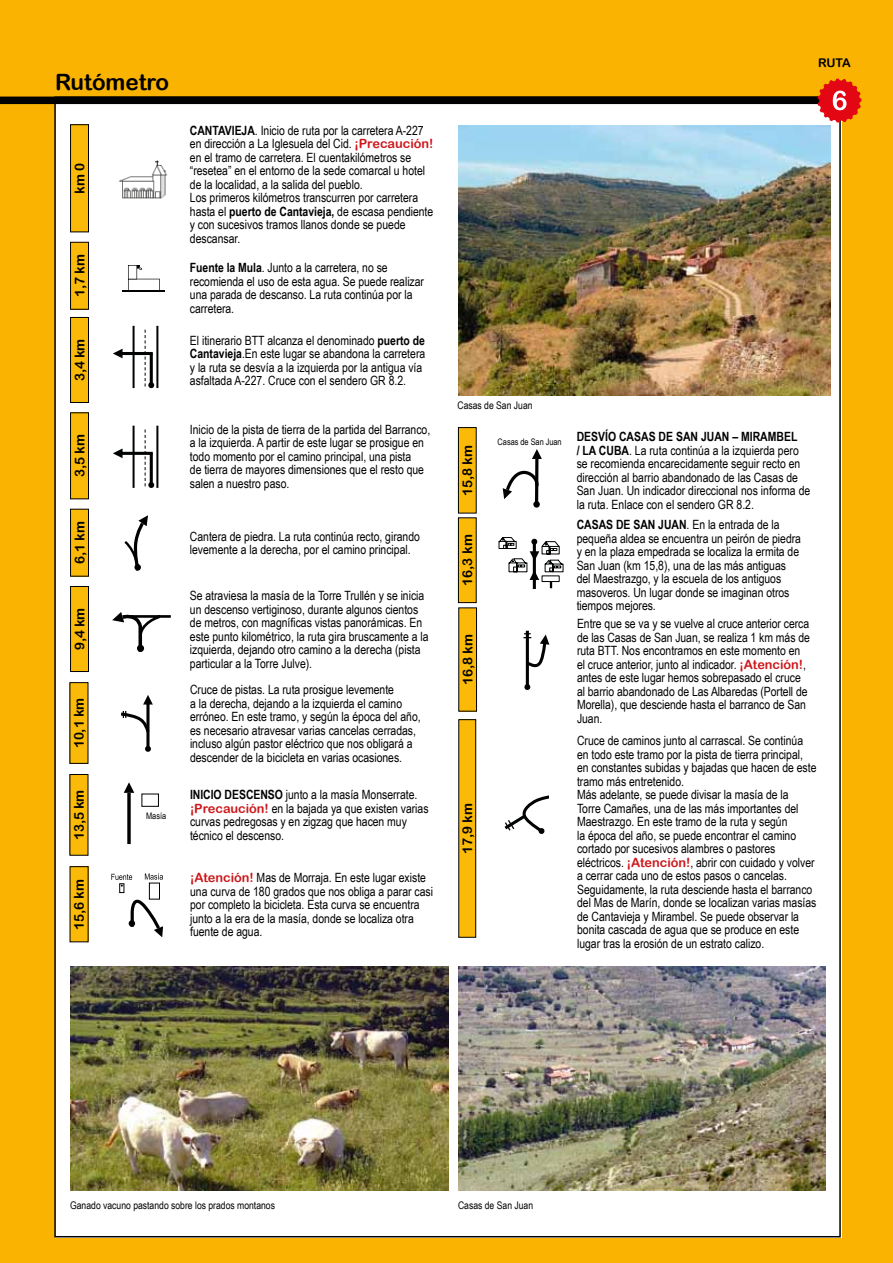
<style>
.page{position:relative;width:893px;height:1263px;background:#fab300}
.page>*{position:absolute;margin:0;border:0;box-sizing:border-box;transform-origin:0 0}
.t1{font:22.5px "Arial Rounded MT Bold";letter-spacing:-.005em;color:#000}
.t2{font:13.5px "Arial Rounded MT Bold";letter-spacing:-.01em;color:#000}
.t3{font:12.75px/13.5px "Arial Narrow";color:#000}
.t4{font:12px "Arial Rounded MT Bold";color:#000}
.t5{font:10.5px "Arial Narrow";color:#000}
.t6{font:9px "Arial Narrow";color:#000}
.s1{font-weight:700}
.s2{font-family:"Arial Rounded MT Bold";color:#cd171a}
</style>
<div class="page">
<div style="left:55px;top:104px;width:786px;height:1133px;background:#fff"></div>
<div style="left:0;top:97px;width:830px;height:7px;background:#000"></div>
<svg style="left:817px;top:79px;width:44px;height:44px"></svg>
<div style="left:71px;top:317px;width:17px;height:85px;background:#fbba07"></div>
<div style="left:70px;top:317px;width:19px;height:86px;border:1px solid #000"></div>
<div style="left:71px;top:413px;width:17px;height:86px;background:#fbba07"></div>
<div style="left:70px;top:412px;width:19px;height:87px;border:1px solid #000"></div>
<div style="left:71px;top:509px;width:17px;height:67px;background:#fbba07"></div>
<div style="left:70px;top:509px;width:19px;height:67px;border:1px solid #000"></div>
<div style="left:71px;top:242px;width:17px;height:67px;background:#fbba07"></div>
<div style="left:70px;top:242px;width:19px;height:68px;border:1px solid #000"></div>
<div style="left:71px;top:125px;width:17px;height:107px;background:#fbba07"></div>
<div style="left:70px;top:124px;width:19px;height:108px;border:1px solid #000"></div>
<hr style="left:133px;top:326px;width:2px;height:62px;background:#010203">
<hr style="left:156px;top:326px;width:2px;height:62px;background:#010203">
<svg style="left:145px;top:329px;width:9px;height:59px"></svg>
<hr style="left:121px;top:352px;width:32px;height:3px;background:#010203">
<svg style="left:113px;top:349px;width:10px;height:9px"></svg>
<hr style="left:133px;top:426px;width:2px;height:62px;background:#010203">
<hr style="left:156px;top:426px;width:2px;height:62px;background:#010203">
<svg style="left:145px;top:429px;width:9px;height:59px"></svg>
<hr style="left:121px;top:452px;width:32px;height:3px;background:#010203">
<svg style="left:113px;top:448px;width:10px;height:10px"></svg>
<div style="left:71px;top:586px;width:17px;height:85px;background:#fbba07"></div>
<div style="left:70px;top:586px;width:19px;height:86px;border:1px solid #000"></div>
<svg style="left:124px;top:515px;width:24px;height:56px"></svg>
<div style="left:134px;top:564px;width:7px;height:7px;background:#000;border-radius:50%"></div>
<svg style="left:112px;top:612px;width:59px;height:40px"></svg>
<div style="left:137px;top:645px;width:7px;height:7px;background:#000;border-radius:50%"></div>
<img style="left:119px;top:160px;width:48px;height:39px">
<hr style="left:122px;top:290px;width:42px;height:2px;background:#010203">
<svg style="left:128px;top:265px;width:32px;height:25px"></svg>
<img style="left:70px;top:966px;width:378px;height:225px">
<div style="left:70px;top:774px;width:18px;height:81px;background:#fbba07"></div>
<div style="left:70px;top:867px;width:18px;height:75px;background:#fbba07"></div>
<div style="left:70px;top:683px;width:18px;height:80px;background:#fbba07"></div>
<svg style="left:111px;top:873px;width:52px;height:64px"></svg>
<div style="left:129px;top:920px;width:6px;height:7px;background:#000;border-radius:50%"></div>
<svg style="left:146px;top:704px;width:4px;height:42px"></svg>
<svg style="left:145px;top:746px;width:6px;height:6px"></svg>
<svg style="left:143px;top:695px;width:10px;height:9px"></svg>
<svg style="left:121px;top:711px;width:29px;height:25px"></svg>
<div style="left:458px;top:518px;width:18px;height:85px;background:#fbba07"></div>
<div style="left:458px;top:517px;width:19px;height:86px;border:1px solid #000"></div>
<div style="left:458px;top:428px;width:18px;height:85px;background:#fbba07"></div>
<div style="left:458px;top:427px;width:19px;height:86px;border:1px solid #000"></div>
<hr style="left:533px;top:544px;width:3px;height:45px;background:#010203">
<svg style="left:498px;top:537px;width:66px;height:51px"></svg>
<div style="left:459px;top:608px;width:18px;height:103px;background:#fbba07"></div>
<div style="left:458px;top:607px;width:19px;height:104px;border:1px solid #000"></div>
<hr style="left:526px;top:631px;width:3px;height:57px;background:#010203">
<svg style="left:524px;top:684px;width:7px;height:6px"></svg>
<svg style="left:523px;top:633px;width:26px;height:35px"></svg>
<hr style="left:535px;top:459px;width:3px;height:48px;background:#000">
<div style="left:533px;top:501px;width:7px;height:7px;background:#000;border-radius:50%"></div>
<svg style="left:503px;top:449px;width:39px;height:50px"></svg>
<svg style="left:127px;top:793px;width:4px;height:51px"></svg>
<svg style="left:124px;top:782px;width:10px;height:11px"></svg>
<div style="left:141px;top:793px;width:18px;height:14px;border:1px solid #000"></div>
<img style="left:458px;top:125px;width:373px;height:270px">
<div style="left:459px;top:720px;width:17px;height:217px;background:#fbba07"></div>
<div style="left:458px;top:719px;width:18px;height:219px;border:1px solid #000"></div>
<svg style="left:504px;top:795px;width:44px;height:39px"></svg>
<img style="left:458px;top:966px;width:367px;height:225px">
<h1 class="t1" style="left:55px;top:69px;width:116px">Rutómetro</h1>
<p class="t2" style="left:72px;top:194px;width:33px;rotate:-90deg">km 0</p>
<p class="t2" style="left:72px;top:297px;width:45px;rotate:-90deg">1,7 km</p>
<p class="t2" style="left:72px;top:381px;width:44px;rotate:-90deg">3,4 km</p>
<p class="t2" style="left:72px;top:477px;width:44px;rotate:-90deg">3,5 km</p>
<p class="t2" style="left:72px;top:564px;width:44px;rotate:-90deg">6,1 km</p>
<p class="t2" style="left:72px;top:650px;width:44px;rotate:-90deg">9,4 km</p>
<p class="t2" style="left:71px;top:748px;width:52px;rotate:-90deg">10,1 km</p>
<p class="t2" style="left:71px;top:840px;width:52px;rotate:-90deg">13,5 km</p>
<p class="t2" style="left:71px;top:929px;width:52px;rotate:-90deg">15,6 km</p>
<p class="t6" style="left:146px;top:809px;width:22px">Masía</p>
<p class="t3" style="left:190px;top:123px;width:245px"><span class="s1">CANTAVIEJA</span>. Inicio de ruta por la carretera A-227 en dirección a La Iglesuela del Cid. <span class="s2">¡Precaución! </span>en el tramo de carretera. El cuentakilómetros se “resetea” en el entorno de la sede comarcal u hotel de la localidad, a la salida del pueblo.<br>Los primeros kilómetros transcurren por carretera hasta el <span class="s1">puerto de Cantavieja,</span> de escasa pendiente y con sucesivos tramos llanos donde se puede descansar.</p>
<p class="t3" style="left:190px;top:260px;width:236px"><span class="s1">Fuente la Mula</span>. Junto a la carretera, no se recomienda el uso de esta agua. Se puede realizar una parada de descanso. La ruta continúa por la carretera.</p>
<p class="t3" style="left:190px;top:333px;width:237px;text-align:justify">El itinerario BTT alcanza el denominado <span class="s1">puerto de Cantavieja</span>.En este lugar se abandona la carretera y la ruta se desvía a la izquierda por la antigua vía</p>
<p class="t3" style="left:190px;top:373px;width:218px">asfaltada A-227. Cruce con el sendero GR 8.2.</p>
<p class="t3" style="left:190px;top:422px;width:242px">Inicio de la pista de tierra de la partida del Barranco, a la izquierda. A partir de este lugar se prosigue en todo momento por el camino principal, una pista<br>de tierra de mayores dimensiones que el resto que salen a nuestro paso.</p>
<p class="t3" style="left:190px;top:529px;width:232px">Cantera de piedra. La ruta continúa recto, girando levemente a la derecha, por el camino principal.</p>
<p class="t3" style="left:190px;top:588px;width:240px">Se atraviesa la masía de la Torre Trullén y se inicia un descenso vertiginoso, durante algunos cientos de metros, con magníficas vistas panorámicas. En este punto kilométrico, la ruta gira bruscamente a la izquierda, dejando otro camino a la derecha (pista particular a la Torre Julve).</p>
<p class="t3" style="left:190px;top:682px;width:232px">Cruce de pistas. La ruta prosigue levemente<br>a la derecha, dejando a la izquierda el camino erróneo. En este tramo, y según la época del año, es necesario atravesar varias cancelas cerradas, incluso algún pastor eléctrico que nos obligará a descender de la bicicleta en varias ocasiones.</p>
<p class="t3" style="left:190px;top:788px;width:240px"><span class="s1">INICIO DESCENSO</span> junto a la masía Monserrate. <span class="s2">¡Precaución!</span> en la bajada ya que existen varias curvas pedregosas y en zigzag que hacen muy</p>
<p class="t3" style="left:190px;top:828px;width:96px">técnico el descenso.</p>
<p class="t3" style="left:190px;top:870px;width:244px"><span class="s2">¡Atención!</span> Mas de Morraja. En este lugar existe una curva de 180 grados que nos obliga a parar casi por completo la bicicleta. Esta curva se encuentra junto a la era de la masía, donde se localiza otra fuente de agua.</p>
<p class="t4" style="left:818px;top:56px;width:34px">RUTA</p>
<p class="t5" style="left:457px;top:397px;width:77px">Casas de San Juan</p>
<p class="t2" style="left:459px;top:496px;width:52px;rotate:-90deg">15,8 km</p>
<p class="t2" style="left:459px;top:586px;width:53px;rotate:-90deg">16,3 km</p>
<p class="t2" style="left:460px;top:685px;width:53px;rotate:-90deg">16,8 km</p>
<p class="t6" style="left:498px;top:435px;width:66px">Casas de San Juan</p>
<p class="t2" style="left:459px;top:854px;width:52px;rotate:-90deg">17,9 km</p>
<p class="t3" style="left:577px;top:430px;width:235px"><span class="s1">DESVÍO CASAS DE SAN JUAN – MIRAMBEL<br>/ LA CUBA</span>. La ruta continúa a la izquierda pero se recomienda encarecidamente seguir recto en dirección al barrio abandonado de las Casas de San Juan. Un indicador direccional nos informa de la ruta. Enlace con el sendero GR 8.2.</p>
<p class="t3" style="left:577px;top:517px;width:226px"><span class="s1">CASAS DE SAN JUAN</span>. En la entrada de la pequeña aldea se encuentra un peirón de piedra y en la plaza empedrada se localiza la ermita de San Juan (km 15,8), una de las más antiguas del Maestrazgo, y la escuela de los antiguos masoveros. Un lugar donde se imaginan otros tiempos mejores.</p>
<p class="t3" style="left:577px;top:617px;width:234px">Entre que se va y se vuelve al cruce anterior cerca de las Casas de San Juan, se realiza 1 km más de ruta BTT. Nos encontramos en este momento en el cruce anterior, junto al indicador. <span class="s2">¡Atención!</span>, antes de este lugar hemos sobrepasado el cruce al barrio abandonado de Las Albaredas (Portell de Morella), que desciende hasta el barranco de San Juan.</p>
<p class="t3" style="left:577px;top:733px;width:241px">Cruce de caminos junto al carrascal. Se continúa en todo este tramo por la pista de tierra principal, en constantes subidas y bajadas que hacen de este tramo más entretenido.<br>Más adelante, se puede divisar la masía de la<br>Torre Camañes, una de las más importantes del Maestrazgo. En este tramo de la ruta y según<br>la época del año, se puede encontrar el camino cortado por sucesivos alambres o pastores eléctricos. <span class="s2">¡Atención!</span>, abrir con cuidado y volver a cerrar cada uno de estos pasos o cancelas.<br>Seguidamente, la ruta desciende hasta el barranco del Mas de Marín, donde se localizan varias masías de Cantavieja y Mirambel. Se puede observar la bonita cascada de agua que se produce en este lugar tras la erosión de un estrato calizo.</p>
<p class="t5" style="left:70px;top:1197px;width:206px">Ganado vacuno pastando sobre los prados montanos</p>
<p class="t5" style="left:458px;top:1197px;width:77px">Casas de San Juan</p>
</div>
